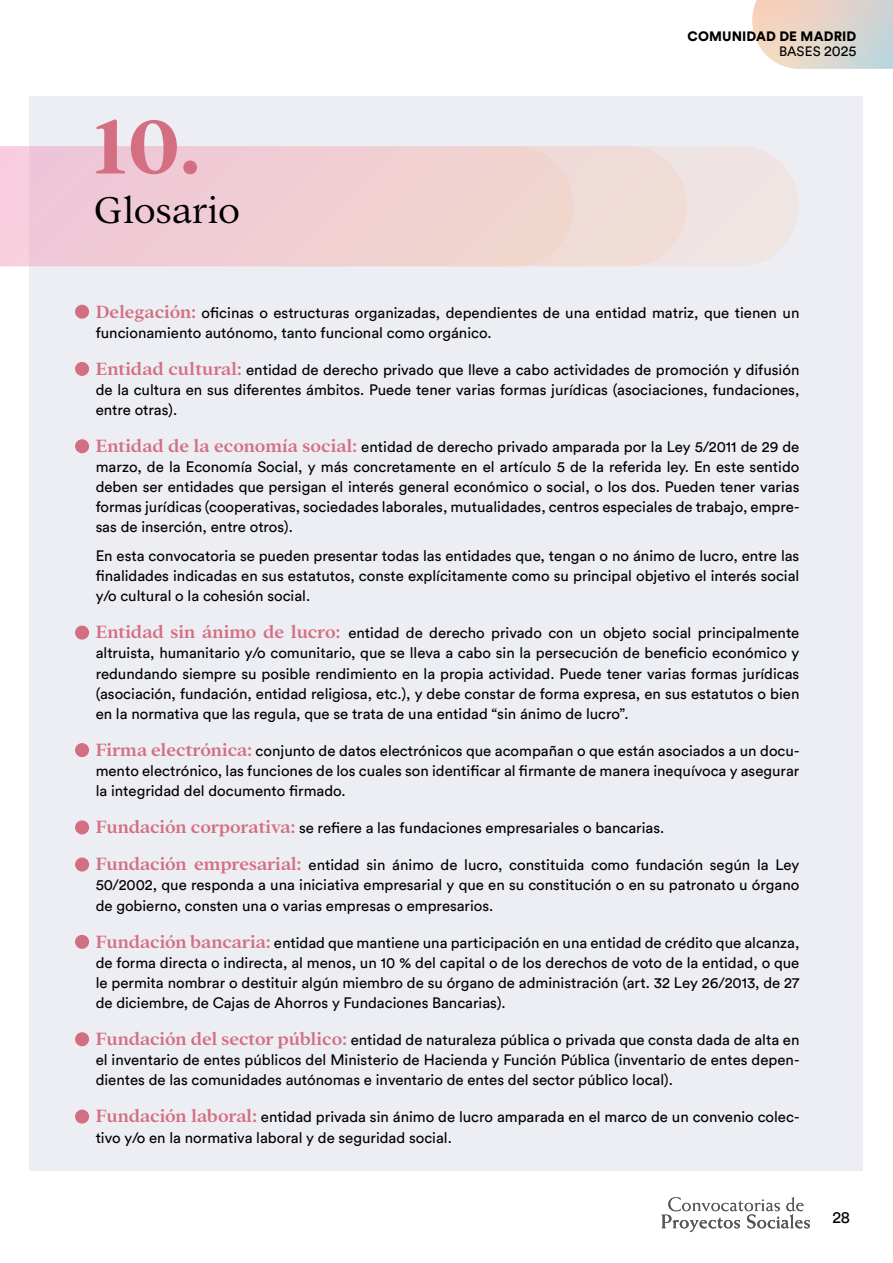
<style>
.page{position:relative;width:893px;height:1263px;background:#fff}
.page>*{position:absolute;margin:0;border:0;box-sizing:border-box;transform-origin:0 0}
.t1{font:700 84px "Addington CF";color:#d46f83}
.t2{font:300 40.5px "Addington CF";color:#000}
.t3{font:16.5px "Circular Std";color:#000}
.t4{font:15px/20.1px "Circular Std";color:#000;text-align:justify}
.t5{font:900 13.5px/15px "Circular Std";letter-spacing:.01em;color:#000;text-align:right}
.s1{font-weight:400}
.s2{font-weight:400;font-size:14.55px}
.s3{font-family:"Addington CF";font-weight:600;font-size:19.5px;color:#d46f83}
</style>
<div class="page">
<svg style="left:752px;top:0;width:141px;height:69px;background:#e1d7cd"></svg>
<svg style="left:662px;top:1197px;width:148px;height:35px"></svg>
<div style="left:30px;top:96px;width:833px;height:1074px;background:#edeef3"></div>
<svg style="left:687px;top:146px;width:112px;height:120px"></svg>
<svg style="left:573px;top:146px;width:114px;height:120px;background:#efdcd7"></svg>
<svg style="left:0;top:146px;width:573px;height:120px;background:#efced3"></svg>
<div style="left:75px;top:305px;width:14px;height:14px;background:#d46f83;border-radius:50%"></div>
<div style="left:75px;top:362px;width:14px;height:14px;background:#d46f83;border-radius:50%"></div>
<div style="left:75px;top:439px;width:14px;height:14px;background:#d46f83;border-radius:50%"></div>
<div style="left:75px;top:625px;width:14px;height:15px;background:#d46f83;border-radius:50%"></div>
<div style="left:75px;top:743px;width:14px;height:14px;background:#d46f83;border-radius:50%"></div>
<div style="left:75px;top:820px;width:14px;height:14px;background:#d46f83;border-radius:50%"></div>
<div style="left:75px;top:857px;width:14px;height:14px;background:#d46f83;border-radius:50%"></div>
<div style="left:75px;top:935px;width:14px;height:14px;background:#d46f83;border-radius:50%"></div>
<div style="left:75px;top:1032px;width:14px;height:14px;background:#d46f83;border-radius:50%"></div>
<div style="left:75px;top:1109px;width:14px;height:14px;background:#d46f83;border-radius:50%"></div>
<h1 class="t1" style="left:94px;top:97px;width:108px">10.</h1>
<h2 class="t2" style="left:94px;top:187px;width:148px">Glosario</h2>
<p class="t5" style="left:687px;top:29px;width:170px">COMUNIDAD DE MADRID<br><span class="s1">BASES</span> <span class="s2">2025</span></p>
<p class="t4" style="left:96px;top:302px;width:705px"><span class="s3">Delegación:</span> oficinas o estructuras organizadas, dependientes de una entidad matriz, que tienen un funcionamiento autónomo, tanto funcional como orgánico.</p>
<p class="t4" style="left:96px;top:359px;width:705px"><span class="s3">Entidad cultural:</span> entidad de derecho privado que lleve a cabo actividades de promoción y difusión de la cultura en sus diferentes ámbitos. Puede tener varias formas jurídicas (asociaciones, fundaciones, entre otras).</p>
<p class="t4" style="left:96px;top:437px;width:705px"><span class="s3">Entidad de la economía social:</span> entidad de derecho privado amparada por la Ley 5/2011 de 29 de marzo, de la Economía Social, y más concretamente en el artículo 5 de la referida ley. En este sentido deben ser entidades que persigan el interés general económico o social, o los dos. Pueden tener varias formas jurídicas (cooperativas, sociedades laborales, mutualidades, centros especiales de trabajo, empre&shy;sas de inserción, entre otros).</p>
<p class="t4" style="left:96px;top:546px;width:705px">En esta convocatoria se pueden presentar todas las entidades que, tengan o no ánimo de lucro, entre las finalidades indicadas en sus estatutos, conste explícitamente como su principal objetivo el interés social y/o cultural o la cohesión social.</p>
<p class="t4" style="left:96px;top:623px;width:705px"><span class="s3">Entidad sin ánimo de lucro:</span> entidad de derecho privado con un objeto social principalmente altruista, humanitario y/o comunitario, que se lleva a cabo sin la persecución de beneficio económico y redundando siempre su posible rendimiento en la propia actividad. Puede tener varias formas jurídicas (asociación, fundación, entidad religiosa, etc.), y debe constar de forma expresa, en sus estatutos o bien en la normativa que las regula, que se trata de una entidad “sin ánimo de lucro”.</p>
<p class="t4" style="left:96px;top:740px;width:705px"><span class="s3">Firma electrónica:</span> conjunto de datos electrónicos que acompañan o que están asociados a un docu&shy;mento electrónico, las funciones de los cuales son identificar al firmante de manera inequívoca y asegurar la integridad del documento firmado.</p>
<p class="t4" style="left:96px;top:818px;width:570px"><span class="s3">Fundación corporativa:</span> se refiere a las fundaciones empresariales o bancarias.</p>
<p class="t4" style="left:96px;top:855px;width:705px"><span class="s3">Fundación empresarial:</span> entidad sin ánimo de lucro, constituida como fundación según la Ley 50/2002, que responda a una iniciativa empresarial y que en su constitución o en su patronato u órgano de gobierno, consten una o varias empresas o empresarios.</p>
<p class="t4" style="left:96px;top:932px;width:705px"><span class="s3">Fundación bancaria:</span> entidad que mantiene una participación en una entidad de crédito que alcanza, de forma directa o indirecta, al menos, un 10 % del capital o de los derechos de voto de la entidad, o que le permita nombrar o destituir algún miembro de su órgano de administración (art. 32 Ley 26/2013, de 27 de diciembre, de Cajas de Ahorros y Fundaciones Bancarias).</p>
<p class="t4" style="left:96px;top:1029px;width:705px"><span class="s3">Fundación del sector público:</span> entidad de naturaleza pública o privada que consta dada de alta en el inventario de entes públicos del Ministerio de Hacienda y Función Pública (inventario de entes depen&shy;dientes de las comunidades autónomas e inventario de entes del sector público local).</p>
<p class="t4" style="left:96px;top:1107px;width:705px"><span class="s3">Fundación laboral:</span> entidad privada sin ánimo de lucro amparada en el marco de un convenio colec&shy;tivo y/o en la normativa laboral y de seguridad social.</p>
<p class="t3" style="left:832px;top:1207px;width:19px">28</p>
</div>
